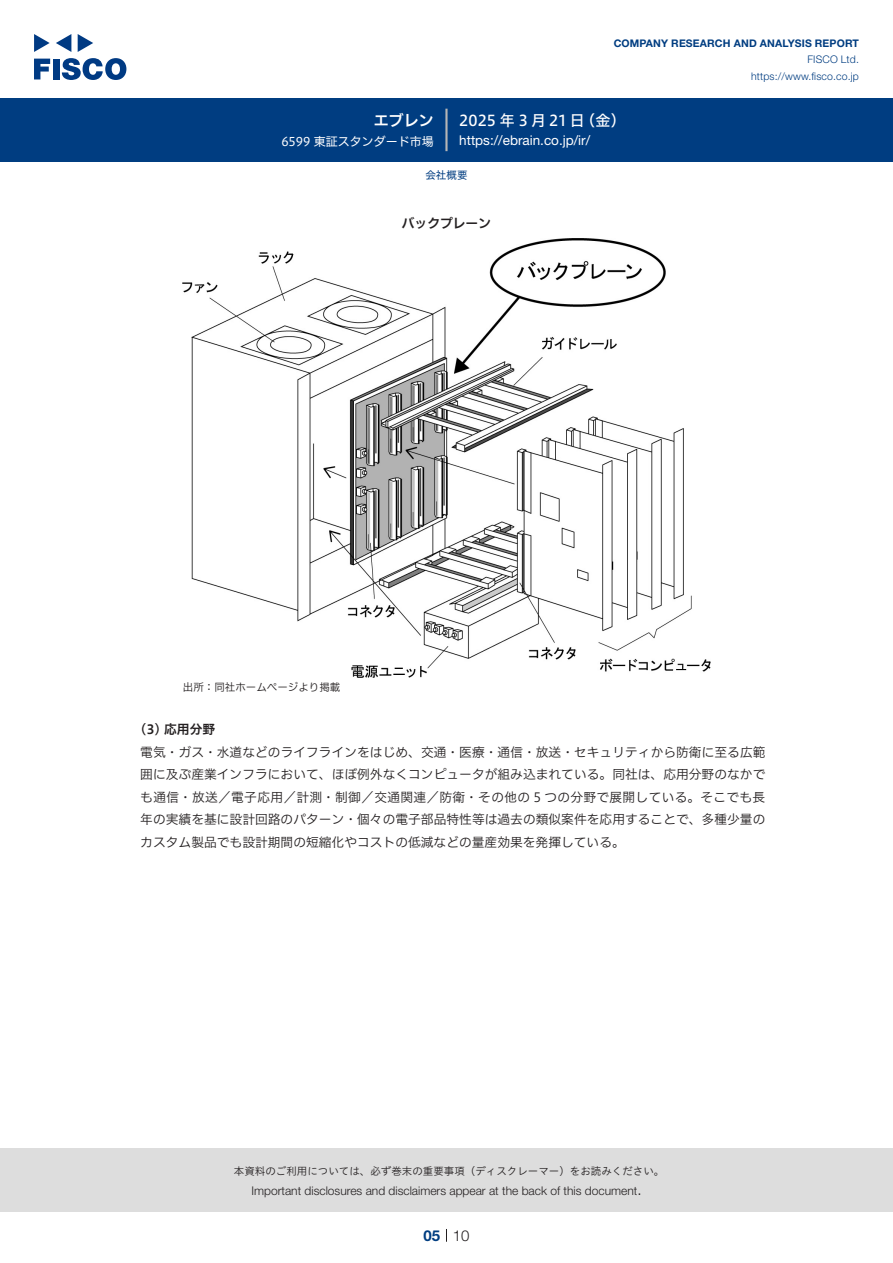
<style>
.page{position:relative;width:893px;height:1263px;background:#fff}
.page>*{position:absolute;margin:0;border:0;box-sizing:border-box;transform-origin:0 0}
.t1{font:15px "Hiragino UD Sans F Std N W5";letter-spacing:.175em;color:#fff}
.t2{font:15px "Hiragino UD Sans F Std N W6";color:#fff}
.t3{font:300 15px "Helvetica Neue LT Std";color:#231f20}
.t4{font:700 15px "Helvetica Neue LT Std";color:#003d81}
.t5{font:13.5px "Helvetica Neue LT Std";color:#fff}
.t6{font:12.75px/22.5px "Hiragino UD Sans F Std N W3";color:#231f20;text-align:justify}
.t7{font:12.75px "Hiragino UD Sans F Std N W6";color:#231f20}
.t8{font:300 12px "Helvetica Neue LT Std";color:#231f20}
.t9{font:12px "Hiragino UD Sans F Std N W4";color:#fff}
.t10{font:10.5px "Hiragino UD Sans Std W3";color:#231f20}
.t11{font:700 10.5px "Helvetica Neue LT Std";letter-spacing:.015em;color:#003d81}
.t12{font:300 10.5px/16.5px "Helvetica Neue LT Std";letter-spacing:.015em;color:#003d81;text-align:right}
.t13{font:10.5px "Hiragino UD Sans F Std N W3";color:#231f20}
.t14{font:10.5px "Hiragino UD Sans F Std N W4";color:#003d81}
</style>
<div class="page">
<div style="left:0;top:1148px;width:893px;height:64px;background:#ddd"></div>
<svg style="left:34px;top:59px;width:16px;height:20px"></svg>
<div style="left:53px;top:59px;width:6px;height:20px;background:#003a83"></div>
<svg style="left:62px;top:58px;width:64px;height:22px"></svg>
<svg style="left:34px;top:34px;width:16px;height:18px"></svg>
<svg style="left:78px;top:34px;width:15px;height:18px"></svg>
<svg style="left:56px;top:34px;width:15px;height:18px"></svg>
<div style="left:0;top:98px;width:893px;height:64px;background:#003d81"></div>
<hr style="left:445px;top:109px;width:3px;height:42px;background:#b5b5b6">
<svg style="left:446px;top:1229px;width:1px;height:13px"></svg>
<img style="left:183px;top:238px;width:527px;height:440px">
<p class="t2" style="left:374px;top:109px;width:62px">エブレン</p>
<p class="t9" style="left:281px;top:132px;width:154px">6599 東証スタンダード市場</p>
<p class="t11" style="left:614px;top:37px;width:247px">COMPANY RESEARCH AND ANALYSIS REPORT</p>
<p class="t12" style="left:751px;top:51px;width:109px">FISCO Ltd. https://www.fisco.co j p.</p>
<p class="t1" style="left:580px;top:109px;width:47px">（金(</p>
<p class="t1" style="left:459px;top:109px;width:127px">2025年3月21日</p>
<p class="t5" style="left:459px;top:132px;width:133px">https://ebrain. c o j p. /i r/</p>
<p class="t14" style="left:425px;top:167px;width:43px">会社概要</p>
<p class="t7" style="left:402px;top:214px;width:91px">バックプレーン</p>
<p class="t13" style="left:183px;top:679px;width:159px">出所：同社ホームページより掲載</p>
<p class="t7" style="left:140px;top:720px;width:76px">3( ) 応用分野</p>
<p class="t6" style="left:140px;top:740px;width:627px">電気・ガス・水道などのライフラインをはじめ、交通・医療・通信・放送・セキュリティから防衛に至る広範囲に及ぶ産業インフラにおいて、ほぼ例外なくコンピュータが組み込まれている。同社は、応用分野のなかでも通信・放送／電子応用／計測・制御／交通関連／防衛・その他の 5 つの分野で展開している。そこでも長年の実績を基に設計回路のパターン・個々の電子部品特性等は過去の類似案件を応用することで、多種少量のカスタム製品でも設計期間の短縮化やコストの低減などの量産効果を発揮している。</p>
<p class="t10" style="left:234px;top:1163px;width:432px">本資料のご利用については、必ず巻末の重要事項（ディスクレーマー）をお読みください。</p>
<p class="t3" style="left:637px;top:1180px;width:6px">.</p>
<p class="t8" style="left:251px;top:1183px;width:387px">Important disclosures and disclaimers appear at the back of this document</p>
<p class="t4" style="left:423px;top:1226px;width:18px">05</p>
<p class="t3" style="left:453px;top:1226px;width:18px">10</p>
</div>
